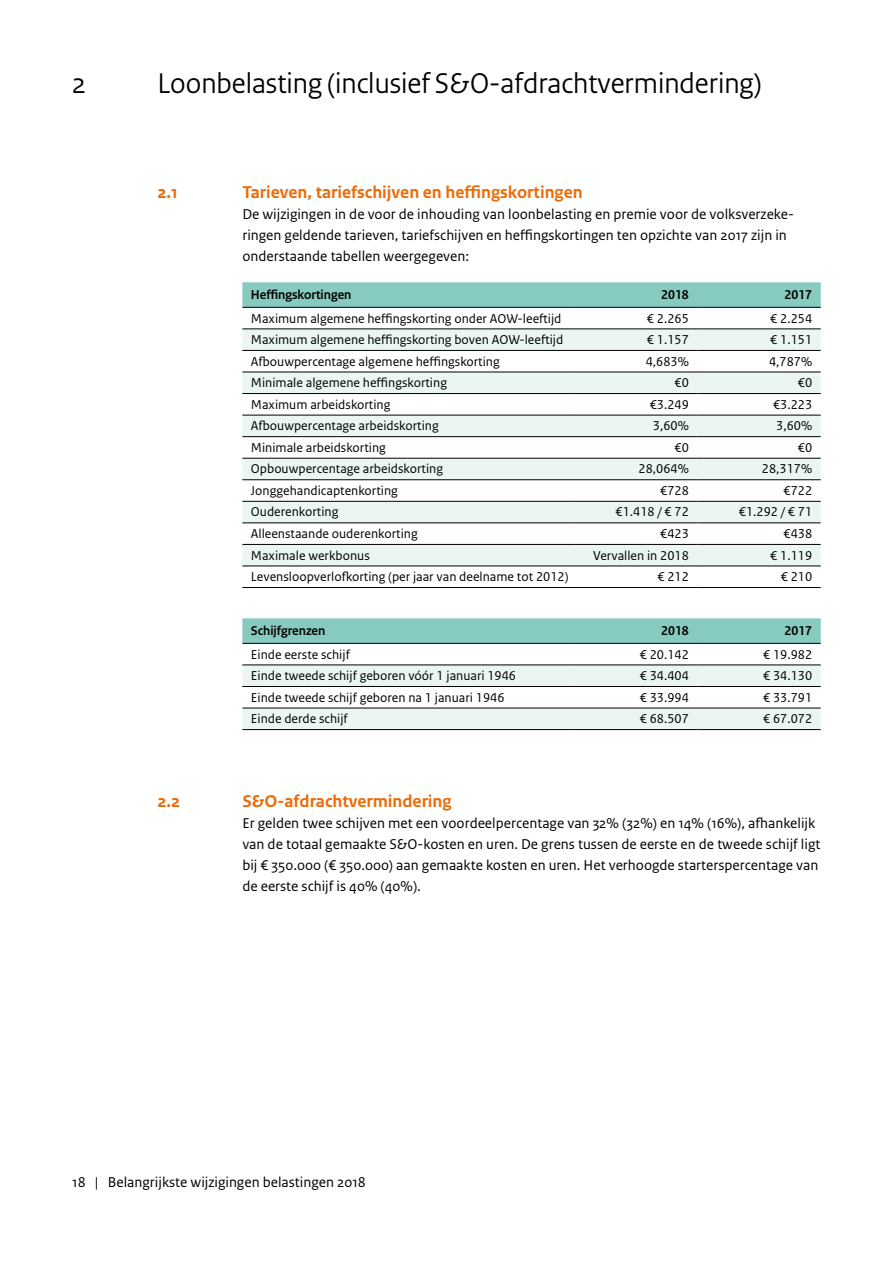
<style>
.page{position:relative;width:893px;height:1263px;background:#fff}
.page>*{position:absolute;margin:0;border:0;box-sizing:border-box;transform-origin:0 0}
.t1{font:30px "Rijksoverheid Sans Heading";color:#000}
.t2{font:700 18px "Rijksoverheid Sans Text";color:#ed6b06}
.t3{font:15px/21px "Rijksoverheid Sans Text";color:#000}
.t4{font:13.5px "Rijksoverheid Sans Text";color:#000}
.t5{font:700 13.5px "Rijksoverheid Sans Heading";color:#000}
</style>
<div class="page">
<svg style="left:242px;top:282px;width:579px;height:25px"></svg>
<svg style="left:242px;top:329px;width:579px;height:64px;fill:#eaf5f4"></svg>
<svg style="left:242px;top:394px;width:579px;height:172px;fill:#eaf5f4"></svg>
<hr style="left:242px;top:307px;width:332px;height:1px;background:#000">
<hr style="left:574px;top:307px;width:123px;height:1px;background:#000">
<hr style="left:697px;top:307px;width:124px;height:1px;background:#000">
<hr style="left:242px;top:328px;width:332px;height:1px;background:#000">
<hr style="left:574px;top:328px;width:123px;height:1px;background:#000">
<hr style="left:697px;top:328px;width:124px;height:1px;background:#000">
<hr style="left:242px;top:350px;width:332px;height:1px;background:#000">
<hr style="left:574px;top:350px;width:123px;height:1px;background:#000">
<hr style="left:697px;top:350px;width:124px;height:1px;background:#000">
<hr style="left:242px;top:372px;width:332px;height:1px;background:#000">
<hr style="left:242px;top:393px;width:332px;height:1px;background:#000">
<hr style="left:242px;top:415px;width:332px;height:1px;background:#000">
<hr style="left:242px;top:436px;width:332px;height:1px;background:#000">
<hr style="left:242px;top:458px;width:332px;height:1px;background:#000">
<hr style="left:242px;top:479px;width:332px;height:1px;background:#000">
<hr style="left:242px;top:501px;width:332px;height:1px;background:#000">
<hr style="left:242px;top:522px;width:332px;height:1px;background:#000">
<hr style="left:242px;top:544px;width:332px;height:1px;background:#000">
<hr style="left:242px;top:566px;width:332px;height:1px;background:#000">
<hr style="left:242px;top:587px;width:332px;height:1px;background:#000">
<hr style="left:574px;top:372px;width:123px;height:1px;background:#000">
<hr style="left:574px;top:393px;width:123px;height:1px;background:#000">
<hr style="left:574px;top:415px;width:123px;height:1px;background:#000">
<hr style="left:574px;top:436px;width:123px;height:1px;background:#000">
<hr style="left:574px;top:458px;width:123px;height:1px;background:#000">
<hr style="left:574px;top:479px;width:123px;height:1px;background:#000">
<hr style="left:574px;top:501px;width:123px;height:1px;background:#000">
<hr style="left:574px;top:522px;width:123px;height:1px;background:#000">
<hr style="left:574px;top:544px;width:123px;height:1px;background:#000">
<hr style="left:574px;top:566px;width:123px;height:1px;background:#000">
<hr style="left:574px;top:587px;width:123px;height:1px;background:#000">
<hr style="left:697px;top:372px;width:124px;height:1px;background:#000">
<hr style="left:697px;top:393px;width:124px;height:1px;background:#000">
<hr style="left:697px;top:415px;width:124px;height:1px;background:#000">
<hr style="left:697px;top:436px;width:124px;height:1px;background:#000">
<hr style="left:697px;top:458px;width:124px;height:1px;background:#000">
<hr style="left:697px;top:479px;width:124px;height:1px;background:#000">
<hr style="left:697px;top:501px;width:124px;height:1px;background:#000">
<hr style="left:697px;top:522px;width:124px;height:1px;background:#000">
<hr style="left:697px;top:544px;width:124px;height:1px;background:#000">
<hr style="left:697px;top:566px;width:124px;height:1px;background:#000">
<hr style="left:697px;top:587px;width:124px;height:1px;background:#000">
<svg style="left:242px;top:618px;width:579px;height:25px"></svg>
<svg style="left:242px;top:665px;width:579px;height:64px"></svg>
<hr style="left:242px;top:643px;width:332px;height:1px;background:#000">
<hr style="left:574px;top:643px;width:123px;height:1px;background:#000">
<hr style="left:697px;top:643px;width:124px;height:1px;background:#000">
<hr style="left:242px;top:664px;width:332px;height:1px;background:#000">
<hr style="left:574px;top:664px;width:123px;height:1px;background:#000">
<hr style="left:697px;top:664px;width:124px;height:1px;background:#000">
<hr style="left:242px;top:686px;width:332px;height:1px;background:#000">
<hr style="left:574px;top:686px;width:123px;height:1px;background:#000">
<hr style="left:697px;top:686px;width:124px;height:1px;background:#000">
<hr style="left:242px;top:708px;width:332px;height:1px;background:#000">
<hr style="left:242px;top:729px;width:332px;height:1px;background:#000">
<hr style="left:574px;top:708px;width:123px;height:1px;background:#000">
<hr style="left:574px;top:729px;width:123px;height:1px;background:#000">
<hr style="left:697px;top:708px;width:124px;height:1px;background:#000">
<hr style="left:697px;top:729px;width:124px;height:1px;background:#000">
<h1 class="t1" style="left:72px;top:66px;width:15px">2</h1>
<h1 class="t1" style="left:157px;top:66px;width:606px">Loonbelasting (inclusief S&amp;O-afdrachtvermindering)</h1>
<h2 class="t2" style="left:157px;top:182px;width:22px">2.1</h2>
<h2 class="t2" style="left:242px;top:182px;width:342px">Tarieven, tariefschijven en heffingskortingen</h2>
<p class="t3" style="left:242px;top:204px;width:553px">De wijzigingen in de voor de inhouding van loonbelasting en premie voor de volksverzeke&shy;ringen geldende tarieven, tariefschijven en heffingskortingen ten opzichte van 2017 zijn in onderstaande tabellen weergegeven:</p>
<p class="t5" style="left:251px;top:287px;width:102px">Heffingskortingen</p>
<p class="t5" style="left:661px;top:287px;width:29px">2018</p>
<p class="t5" style="left:784px;top:287px;width:29px">2017</p>
<p class="t4" style="left:251px;top:310px;width:312px">Maximum algemene heffingskorting onder AOW-leeftijd</p>
<p class="t4" style="left:647px;top:310px;width:43px">€ 2.265</p>
<p class="t4" style="left:770px;top:310px;width:43px">€ 2.254</p>
<p class="t4" style="left:251px;top:332px;width:314px">Maximum algemene heffingskorting boven AOW-leeftijd</p>
<p class="t4" style="left:647px;top:332px;width:43px">€ 1.157</p>
<p class="t4" style="left:770px;top:332px;width:43px">€ 1.151</p>
<p class="t4" style="left:251px;top:353px;width:250px">Afbouwpercentage algemene heffingskorting</p>
<p class="t4" style="left:646px;top:353px;width:45px">4,683%</p>
<p class="t4" style="left:769px;top:353px;width:45px">4,787%</p>
<p class="t4" style="left:251px;top:375px;width:198px">Minimale algemene heffingskorting</p>
<p class="t4" style="left:674px;top:375px;width:16px">€0</p>
<p class="t4" style="left:798px;top:375px;width:16px">€0</p>
<p class="t4" style="left:251px;top:397px;width:141px">Maximum arbeidskorting</p>
<p class="t4" style="left:650px;top:397px;width:41px">€3.249</p>
<p class="t4" style="left:773px;top:397px;width:41px">€3.223</p>
<p class="t4" style="left:251px;top:418px;width:189px">Afbouwpercentage arbeidskorting</p>
<p class="t4" style="left:653px;top:418px;width:38px">3,60%</p>
<p class="t4" style="left:776px;top:418px;width:38px">3,60%</p>
<p class="t4" style="left:251px;top:440px;width:137px">Minimale arbeidskorting</p>
<p class="t4" style="left:674px;top:440px;width:16px">€0</p>
<p class="t4" style="left:798px;top:440px;width:16px">€0</p>
<p class="t4" style="left:251px;top:461px;width:194px">Opbouwpercentage arbeidskorting</p>
<p class="t4" style="left:638px;top:461px;width:52px">28,064%</p>
<p class="t4" style="left:762px;top:461px;width:52px">28,317%</p>
<p class="t4" style="left:251px;top:483px;width:149px">Jonggehandicaptenkorting</p>
<p class="t4" style="left:660px;top:483px;width:30px">€728</p>
<p class="t4" style="left:783px;top:483px;width:30px">€722</p>
<p class="t4" style="left:251px;top:504px;width:89px">Ouderenkorting</p>
<p class="t4" style="left:615px;top:504px;width:75px">€1.418 / € 72</p>
<p class="t4" style="left:739px;top:504px;width:75px">€1.292 / € 71</p>
<p class="t4" style="left:251px;top:526px;width:168px">Alleenstaande ouderenkorting</p>
<p class="t4" style="left:660px;top:526px;width:30px">€423</p>
<p class="t4" style="left:783px;top:526px;width:30px">€438</p>
<p class="t4" style="left:251px;top:547px;width:120px">Maximale werkbonus</p>
<p class="t4" style="left:593px;top:547px;width:97px">Vervallen in 2018</p>
<p class="t4" style="left:770px;top:547px;width:43px">€ 1.119</p>
<p class="t4" style="left:251px;top:569px;width:319px">Levensloopverlofkorting (per jaar van deelname tot 2012)</p>
<p class="t4" style="left:657px;top:569px;width:33px">€ 212</p>
<p class="t4" style="left:781px;top:569px;width:33px">€ 210</p>
<p class="t5" style="left:251px;top:623px;width:76px">Schijfgrenzen</p>
<p class="t5" style="left:661px;top:623px;width:29px">2018</p>
<p class="t5" style="left:784px;top:623px;width:29px">2017</p>
<p class="t4" style="left:251px;top:646px;width:100px">Einde eerste schijf</p>
<p class="t4" style="left:640px;top:646px;width:51px">€ 20.142</p>
<p class="t4" style="left:763px;top:646px;width:51px">€ 19.982</p>
<p class="t4" style="left:251px;top:668px;width:267px">Einde tweede schijf geboren vóór 1 januari 1946</p>
<p class="t4" style="left:640px;top:668px;width:51px">€ 34.404</p>
<p class="t4" style="left:763px;top:668px;width:51px">€ 34.130</p>
<p class="t4" style="left:251px;top:689px;width:255px">Einde tweede schijf geboren na 1 januari 1946</p>
<p class="t4" style="left:640px;top:689px;width:51px">€ 33.994</p>
<p class="t4" style="left:763px;top:689px;width:51px">€ 33.791</p>
<p class="t4" style="left:251px;top:711px;width:98px">Einde derde schijf</p>
<p class="t4" style="left:640px;top:711px;width:51px">€ 68.507</p>
<p class="t4" style="left:763px;top:711px;width:51px">€ 67.072</p>
<h2 class="t2" style="left:157px;top:791px;width:25px">2.2</h2>
<h2 class="t2" style="left:242px;top:791px;width:211px">S&amp;O-afdrachtvermindering</h2>
<p class="t3" style="left:242px;top:813px;width:580px">Er gelden twee schijven met een voordeelpercentage van 32% (32%) en 14% (16%), afhankelijk van de totaal gemaakte S&amp;O-kosten en uren. De grens tussen de eerste en de tweede schijf ligt bij € 350.000 (€ 350.000) aan gemaakte kosten en uren. Het verhoogde starterspercentage van de eerste schijf is 40% (40%).</p>
<p class="t3" style="left:72px;top:1172px;width:295px">18 | Belangrijkste wijzigingen belastingen 2018</p>
</div>
